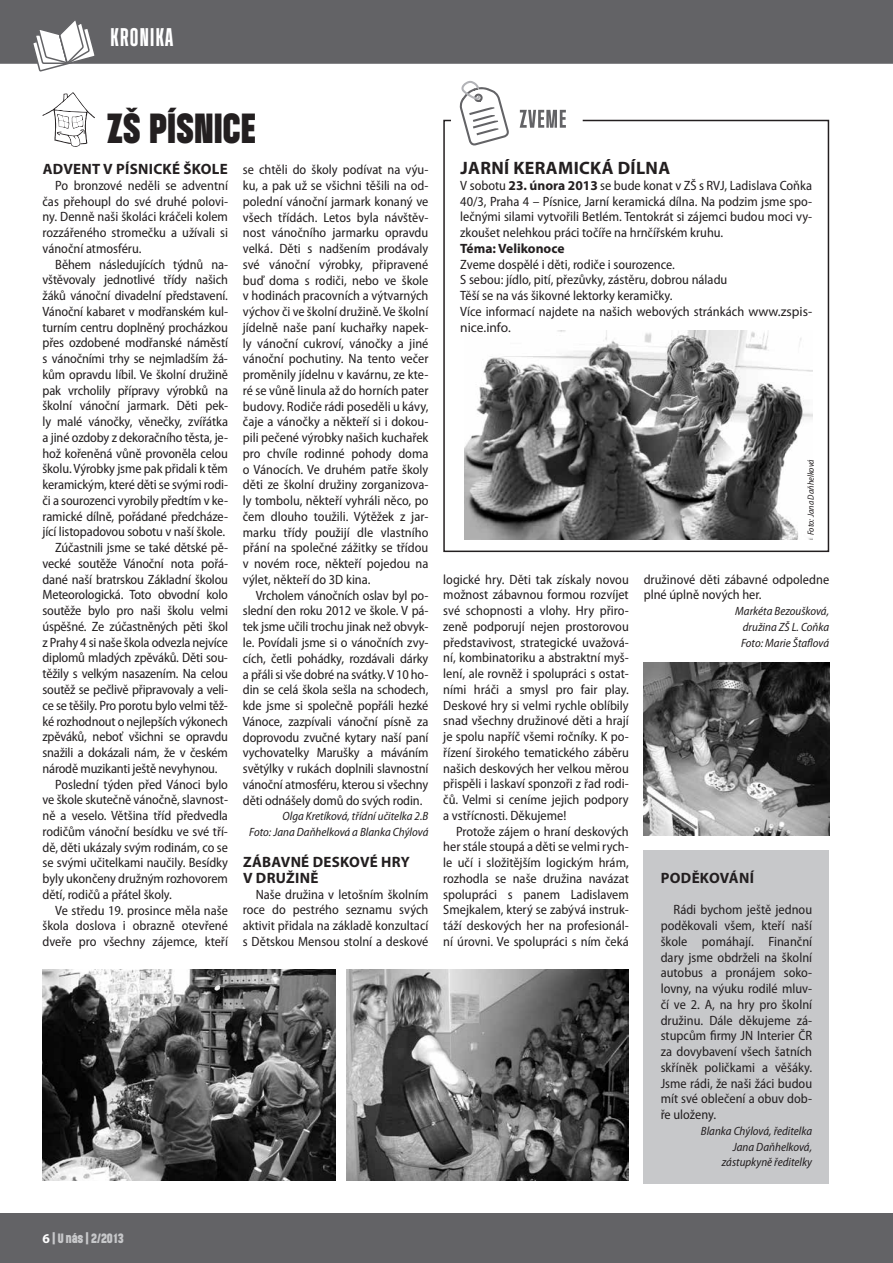
<style>
.page{position:relative;width:893px;height:1263px;background:#fff}
.page>*{position:absolute;margin:0;border:0;box-sizing:border-box;transform-origin:0 0}
.t1{font:42px "Header 15";color:#231f20}
.t2{font:25.5px "Header 13";letter-spacing:.05em;color:#fff}
.t3{font:700 18px "Myriad Pro";letter-spacing:.02em;color:#231f20}
.t4{font:700 15px/15.8px "Myriad Pro";letter-spacing:.02em;color:#231f20}
.t5{font:semi-condensed 13.5px/15.8px "Myriad Pro";letter-spacing:-.01em;color:#231f20;text-align:justify}
.t6{font:700 13.5px "Myriad Pro";color:#231f20}
.t7{font:13.5px "Header 15";letter-spacing:-.01em;color:#c7c8ca}
.t8{font:italic semi-condensed 12px/15.8px "Myriad Pro";color:#231f20;text-align:right}
.t9{font:italic semi-condensed 9px "Myriad Pro";color:#231f20}
.s1{font-weight:700;font-stretch:normal}
.s2{font-stretch:normal}
.s3{font-family:"Myriad Pro";font-weight:700;color:#fff}
</style>
<div class="page">
<div style="left:0;top:1213px;width:893px;height:50px;background:#636366"></div>
<div style="left:0;top:0;width:893px;height:64px;background:#636366"></div>
<svg style="left:32px;top:20px;width:65px;height:52px"></svg>
<svg style="left:42px;top:92px;width:53px;height:55px"></svg>
<div style="left:644px;top:850px;width:185px;height:333px;background:#c7c8ca"></div>
<svg style="left:520px;top:110px;width:46px;height:9px"></svg>
<svg style="left:459px;top:81px;width:47px;height:38px"></svg>
<svg style="left:443px;top:119px;width:387px;height:434px"></svg>
<img style="left:43px;top:969px;width:293px;height:212px">
<img style="left:347px;top:969px;width:282px;height:212px">
<img style="left:644px;top:662px;width:185px;height:173px">
<h2 class="t2" style="left:111px;top:25px;width:64px">KRONIKA</h2>
<h1 class="t1" style="left:107px;top:105px;width:150px">ZŠ PÍSNICE</h1>
<p class="t4" style="left:43px;top:161px;width:41px">ADVENT</p>
<p class="t4" style="left:103px;top:161px;width:31px">V PÍSNIC</p>
<p class="t4" style="left:163px;top:161px;width:65px">KÉ ŠKOLE</p>
<p class="t5" style="left:43px;top:177px;width:187px;text-indent:13px">Po bronzové neděli se adventní čas přehoupl do své druhé polovi&shy;ny. Denně naši školáci kráčeli kolem rozzářeného stromečku a užívali si vánoční atmosféru.</p>
<p class="t5" style="left:55px;top:256px;width:174px">Během následujících týdnů na-</p>
<p class="t5" style="left:43px;top:272px;width:187px">vštěvovaly jednotlivé třídy našich</p>
<p class="t5" style="left:43px;top:287px;width:187px">žáků vánoční divadelní představení.</p>
<p class="t5" style="left:43px;top:303px;width:187px">Vánoční kabaret v modřanském kul-</p>
<p class="t5" style="left:43px;top:319px;width:187px">turním centru doplněný procházkou</p>
<p class="t5" style="left:43px;top:335px;width:187px">přes ozdobené modřanské náměstí</p>
<p class="t5" style="left:43px;top:350px;width:187px">s vánočními trhy se nejmladším žá-</p>
<p class="t5" style="left:43px;top:366px;width:187px">kům opravdu líbil. Ve školní družině</p>
<p class="t5" style="left:43px;top:382px;width:187px">pak vrcholily přípravy výrobků na</p>
<p class="t5" style="left:43px;top:398px;width:187px">školní vánoční jarmark. Děti pek-</p>
<p class="t5" style="left:43px;top:414px;width:187px">ly malé vánočky, věnečky, zvířátka</p>
<p class="t5" style="left:43px;top:429px;width:187px">a jiné ozdoby z dekoračního těsta, je-</p>
<p class="t5" style="left:43px;top:445px;width:187px">hož kořeněná vůně provoněla celou</p>
<p class="t5" style="left:43px;top:461px;width:187px">školu. Výrobky jsme pak přidali k těm</p>
<p class="t5" style="left:43px;top:477px;width:187px">keramickým, které děti se svými rodi-</p>
<p class="t5" style="left:43px;top:492px;width:187px">či a sourozenci vyrobily předtím v ke-</p>
<p class="t5" style="left:43px;top:508px;width:187px">ramické dílně, pořádané předcháze-</p>
<p class="t5" style="left:43px;top:524px;width:184px">jící listopadovou sobotu v naší škole.</p>
<p class="t5" style="left:55px;top:540px;width:174px">Zúčastnili jsme se také dětské pě-</p>
<p class="t5" style="left:43px;top:555px;width:187px">vecké soutěže Vánoční nota pořá-</p>
<p class="t5" style="left:43px;top:571px;width:187px">dané naší bratrskou Základní školou</p>
<p class="t5" style="left:43px;top:587px;width:187px">Meteorologická. Toto obvodní kolo</p>
<p class="t5" style="left:43px;top:603px;width:187px">soutěže bylo pro naši školu velmi</p>
<p class="t5" style="left:43px;top:618px;width:187px">úspěšné. Ze zúčastněných pěti škol</p>
<p class="t5" style="left:43px;top:634px;width:187px">z Prahy 4 si naše škola odvezla nejvíce</p>
<p class="t5" style="left:43px;top:650px;width:187px">diplomů mladých zpěváků. Děti sou-</p>
<p class="t5" style="left:43px;top:666px;width:187px">těžily s velkým nasazením. Na celou</p>
<p class="t5" style="left:43px;top:681px;width:187px">soutěž se pečlivě připravovaly a veli-</p>
<p class="t5" style="left:43px;top:697px;width:187px">ce se těšily. Pro porotu bylo velmi těž-</p>
<p class="t5" style="left:43px;top:713px;width:187px">ké rozhodnout o nejlepších výkonech</p>
<p class="t5" style="left:43px;top:729px;width:187px">zpěváků, neboť všichni se opravdu</p>
<p class="t5" style="left:43px;top:744px;width:187px">snažili a dokázali nám, že v českém</p>
<p class="t5" style="left:43px;top:760px;width:176px">národě muzikanti ještě nevyhynou.</p>
<p class="t5" style="left:55px;top:776px;width:174px">Poslední týden před Vánoci bylo</p>
<p class="t5" style="left:43px;top:792px;width:187px">ve škole skutečně vánočně, slavnost-</p>
<p class="t5" style="left:43px;top:807px;width:187px">ně a veselo. Většina tříd předvedla</p>
<p class="t5" style="left:43px;top:823px;width:187px">rodičům vánoční besídku ve své tří-</p>
<p class="t5" style="left:43px;top:839px;width:187px">dě, děti ukázaly svým rodinám, co se</p>
<p class="t5" style="left:43px;top:855px;width:187px">se svými učitelkami naučily. Besídky</p>
<p class="t5" style="left:43px;top:870px;width:187px">byly ukončeny družným rozhovorem</p>
<p class="t5" style="left:43px;top:886px;width:131px">dětí, rodičů a přátel školy.</p>
<p class="t5" style="left:55px;top:902px;width:174px">Ve středu 19. prosince měla naše</p>
<p class="t5" style="left:43px;top:918px;width:187px">škola doslova i obrazně otevřené</p>
<p class="t5" style="left:43px;top:933px;width:187px">dveře pro všechny zájemce, kteří</p>
<p class="t5" style="left:243px;top:162px;width:187px">se chtěli do školy podívat na výu&shy;ku, a pak už se všichni těšili na od&shy;polední vánoční jarmark konaný ve všech třídách. Letos byla návštěv&shy;nost vánočního jarmarku opravdu velká. Děti s nadšením prodávaly své vánoční výrobky, připravené buď doma s rodiči, nebo ve škole v hodinách pracovních a výtvarných výchov či ve školní družině. Ve školní jídelně naše paní kuchařky napek&shy;ly vánoční cukroví, vánočky a jiné vánoční pochutiny. Na tento večer proměnily jídelnu v kavárnu, ze kte&shy;ré se vůně linula až do horních pater budovy. Rodiče rádi poseděli u kávy, čaje a vánočky a někteří si i dokou&shy;pili pečené výrobky našich kuchařek pro chvíle rodinné pohody doma o Vánocích. Ve druhém patře školy děti ze školní družiny zorganizova&shy;ly tombolu, někteří vyhráli něco, po čem dlouho toužili. Výtěžek z jar&shy;marku třídy použijí dle vlastního přání na společné zážitky se třídou v novém roce, někteří pojedou na výlet, někteří do 3D kina.</p>
<p class="t5" style="left:243px;top:587px;width:187px;text-indent:13px">Vrcholem vánočních oslav byl po&shy;slední den roku 2012 ve škole. V pá&shy;tek jsme učili trochu jinak než obvyk&shy;le. Povídali jsme si o vánočních zvy&shy;cích, četli pohádky, rozdávali dárky a přáli si vše dobré na svátky. V 10 ho&shy;din se celá škola sešla na schodech, kde jsme si společně popřáli hezké Vánoce, zazpívali vánoční písně za doprovodu zvučné kytary naší paní vychovatelky Marušky a máváním světýlky v rukách doplnili slavnostní vánoční atmosféru, kterou si všechny děti odnášely domů do svých rodin.</p>
<p class="t8" style="left:249px;top:808px;width:181px">Olga Kretíková, třídní učitelka 2.B<br>Foto: Jana Daňhelková a Blanka Chýlová</p>
<p class="t4" style="left:243px;top:854px;width:20px">ZÁBA</p>
<p class="t4" style="left:243px;top:854px;width:168px;text-indent:38px">VNÉ DES KOVÉ HRY<br>V DRUŽIN Ě</p>
<p class="t5" style="left:243px;top:886px;width:187px;text-indent:13px">Naše družina v letošním školním roce do pestrého seznamu svých aktivit přidala na základě konzultací s Dětskou Mensou stolní a deskové</p>
<h3 class="t3" style="left:460px;top:156px;width:198px">JARNÍ KERAMICKÁ DÍLNA</h3>
<p class="t5" style="left:460px;top:177px;width:353px">V sobotu <span class="s1">23. února 2013</span> se bude konat v ZŠ s RVJ, Ladislava Coňka 40/3, Praha 4 – Písnice, Jarní keramická dílna. Na podzim jsme spo&shy;lečnými silami vytvořili Betlém. Tentokrát si zájemci budou moci vy&shy;zkoušet nelehkou práci točíře na hrnčířském kruhu.</p>
<p class="t6" style="left:460px;top:239px;width:106px">Téma: Velikonoce</p>
<p class="t5" style="left:460px;top:256px;width:353px;text-align:left">Zveme dospělé i děti, rodiče i sourozence.<br>S sebou: jídlo, pití, přezůvky, zástěru, dobrou náladu<br>Těší se na vás šikovné lektorky keramičky.<br>Více informací najdete na našich webových stránkách <span class="s2">www.zspis&shy;nice.info</span>.</p>
<p class="t9" style="left:805px;top:535px;width:77px;rotate:-90deg">Foto: Jana Daňhelková</p>
<p class="t5" style="left:443px;top:571px;width:187px">logické hry. Děti tak získaly novou možnost zábavnou formou rozvíjet své schopnosti a vlohy. Hry přiro&shy;zeně podporují nejen prostorovou představivost, strategické uvažová&shy;ní, kombinatoriku a abstraktní myš&shy;lení, ale rovněž i spolupráci s ostat&shy;ními hráči a smysl pro fair play.<br>Deskové hry si velmi rychle oblíbily snad všechny družinové děti a hrají je spolu napříč všemi ročníky. K po&shy;řízení širokého tematického záběru našich deskových her velkou měrou přispěli i laskaví sponzoři z řad rodi&shy;čů. Velmi si ceníme jejich podpory a vstřícnosti. Děkujeme!</p>
<p class="t5" style="left:443px;top:823px;width:187px;text-indent:13px">Protože zájem o hraní deskových her stále stoupá a děti se velmi rych&shy;le učí i složitějším logickým hrám, rozhodla se naše družina navázat spolupráci s panem Ladislavem Smejkalem, který se zabývá instruk&shy;táží deskových her na profesionál&shy;ní úrovni. Ve spolupráci s ním čeká</p>
<p class="t5" style="left:644px;top:571px;width:187px">družinové děti zábavné odpoledne plné úplně nových her.</p>
<p class="t8" style="left:741px;top:603px;width:90px;text-align:justify;text-indent:-6px">Markéta Bezoušková, družina ZŠ L. Coňka Foto: Marie Štaflová</p>
<p class="t4" style="left:661px;top:869px;width:78px">PODĚKOVÁNÍ</p>
<p class="t5" style="left:661px;top:902px;width:153px;text-indent:13px">Rádi bychom ještě jednou poděkovali všem, kteří naší škole pomáhají. Finanční dary jsme obdrželi na školní autobus a pronájem soko&shy;lovny, na výuku rodilé mluv&shy;čí ve 2. A, na hry pro školní družinu. Dále děkujeme zá&shy;stupcům firmy JN Interier ČR za dovybavení všech šatních skříněk poličkami a věšáky.<br>Jsme rádi, že naši žáci budou mít své oblečení a obuv dob&shy;ře uloženy.</p>
<p class="t8" style="left:701px;top:1123px;width:113px">Blanka Chýlová, ředitelka<br>Jana Daňhelková, zástupkyně ředitelky</p>
<p class="t7" style="left:42px;top:1231px;width:83px"><span class="s3">6</span> | U nás | 2/2O13</p>
</div>
